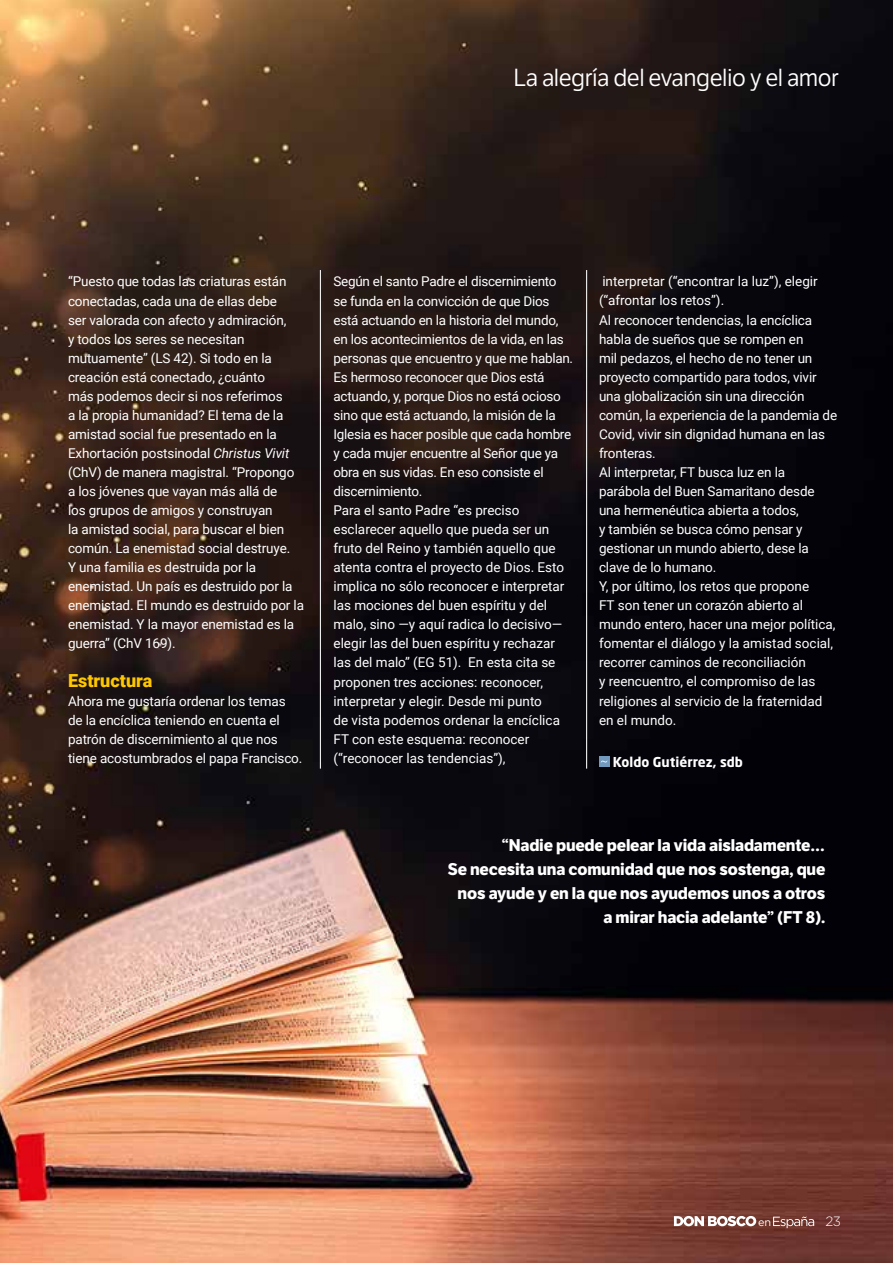
<style>
.page{position:relative;width:893px;height:1263px;background:#fff}
.page>*{position:absolute;margin:0;border:0;box-sizing:border-box;transform-origin:0 0}
.t1{font:24px "Etica W02";letter-spacing:-.02em;color:#fff}
.t2{font:900 18px "Roboto";color:#fec700}
.t3{font:700 16.5px/24px "Etica W02";letter-spacing:-.01em;color:#fff;text-align:right}
.t4{font:13.5px/19px "Roboto";letter-spacing:-.01em;color:#fff}
.t5{font:700 13.5px "Neo Sans Std";color:#fff}
.t6{font:300 13.5px "Gotham";color:#fff}
.t7{font:10.8px "Gotham";color:#fff}
.s1{font-style:italic}
</style>
<div class="page">
<img style="left:0;top:0;width:893px;height:1263px">
<svg style="left:674px;top:1216px;width:82px;height:10px"></svg>
<svg style="left:773px;top:1216px;width:41px;height:12px"></svg>
<svg style="left:599px;top:756px;width:10px;height:11px"></svg>
<hr style="left:320px;top:270px;width:1px;height:499px;background:#fff">
<hr style="left:586px;top:270px;width:1px;height:499px;background:#fff">
<h1 class="t1" style="left:514px;top:64px;width:327px">La alegría del evangelio y el amor</h1>
<p class="t4" style="left:68px;top:272px;width:237px">“Puesto que todas las criaturas están conectadas, cada una de ellas debe<br>ser valorada con afecto y admiración,<br>y todos los seres se necesitan mutuamente” (LS 42). Si todo en la creación está conectado, ¿cuánto<br>más podemos decir si nos referimos<br>a la propia humanidad? El tema de la amistad social fue presentado en la Exhortación postsinodal <span class="s1">Christus Vivit </span>(ChV) de manera magistral. “Propongo a los jóvenes que vayan más allá de<br>los grupos de amigos y construyan<br>la amistad social, para buscar el bien común. La enemistad social destruye.<br>Y una familia es destruida por la enemistad. Un país es destruido por la enemistad. El mundo es destruido por la enemistad. Y la mayor enemistad es la guerra” (ChV 169).</p>
<h2 class="t2" style="left:68px;top:667px;width:86px">Estructura</h2>
<p class="t4" style="left:68px;top:691px;width:236px">Ahora me gustaría ordenar los temas de la encíclica teniendo en cuenta el patrón de discernimiento al que nos tiene acostumbrados el papa Francisco.</p>
<p class="t4" style="left:333px;top:272px;width:241px">Según el santo Padre el discernimiento se funda en la convicción de que Dios está actuando en la historia del mundo, en los acontecimientos de la vida, en las personas que encuentro y que me hablan.<br>Es hermoso reconocer que Dios está actuando, y, porque Dios no está ocioso sino que está actuando, la misión de la Iglesia es hacer posible que cada hombre y cada mujer encuentre al Señor que ya obra en sus vidas. En eso consiste el discernimiento.<br>Para el santo Padre “es preciso esclarecer aquello que pueda ser un fruto del Reino y también aquello que atenta contra el proyecto de Dios. Esto implica no sólo reconocer e interpretar las mociones del buen espíritu y del malo, sino —y aquí radica lo decisivo— elegir las del buen espíritu y rechazar las del malo” (EG 51). En esta cita se proponen tres acciones: reconocer, interpretar y elegir. Desde mi punto<br>de vista podemos ordenar la encíclica FT con este esquema: reconocer (“reconocer las tendencias”),</p>
<p class="t4" style="left:599px;top:272px;width:240px">interpretar (“encontrar la luz”), elegir (“afrontar los retos”).<br>Al reconocer tendencias, la encíclica habla de sueños que se rompen en<br>mil pedazos, el hecho de no tener un proyecto compartido para todos, vivir una globalización sin una dirección común, la experiencia de la pandemia de Covid, vivir sin dignidad humana en las fronteras.<br>Al interpretar, FT busca luz en la parábola del Buen Samaritano desde una hermenéutica abierta a todos,<br>y también se busca cómo pensar y gestionar un mundo abierto, dese la clave de lo humano.<br>Y, por último, los retos que propone<br>FT son tener un corazón abierto al mundo entero, hacer una mejor política, fomentar el diálogo y la amistad social, recorrer caminos de reconciliación<br>y reencuentro, el compromiso de las religiones al servicio de la fraternidad en el mundo.</p>
<p class="t5" style="left:613px;top:753px;width:131px">Koldo Gutiérrez, sdb</p>
<p class="t3" style="left:448px;top:833px;width:379px">“Nadie puede pelear la vida aisladamente…<br>Se necesita una comunidad que nos sostenga, que nos ayude y en la que nos ayudemos unos a otros a mirar hacia adelante” (FT 8).</p>
<p class="t7" style="left:758px;top:1215px;width:14px">en</p>
<p class="t6" style="left:825px;top:1213px;width:17px">23</p>
</div>
